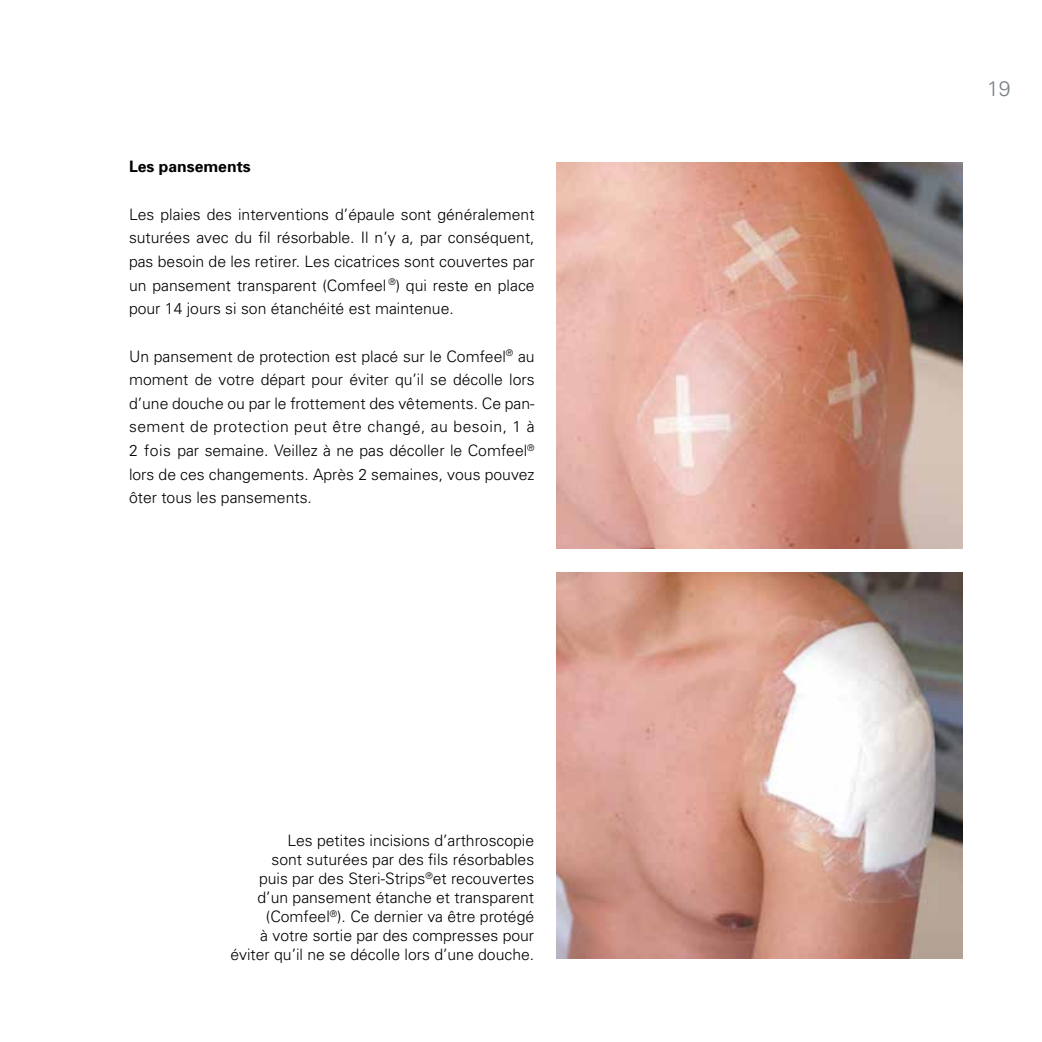
<style>
.page{position:relative;width:1042px;height:1042px;background:#fff}
.page>*{position:absolute;margin:0;border:0;box-sizing:border-box;transform-origin:0 0}
.t1{font:300 21px "Univers";color:#768187}
.t2{font:300 15.75px/23.6px "Univers";color:#000;text-align:justify}
.t3{font:700 15.75px "Univers";color:#000}
</style>
<div class="page">
<img style="left:557px;top:162px;width:405px;height:387px">
<img style="left:557px;top:572px;width:405px;height:387px">
<p class="t3" style="left:129px;top:157px;width:123px">Les pansements</p>
<p class="t2" style="left:129px;top:202px;width:407px">Les plaies des interventions d’épaule sont généralement suturées avec du fil résorbable. Il n’y a, par conséquent, pas besoin de les retirer. Les cicatrices sont couvertes par un pansement transparent (Comfeel <sup>®</sup>) qui reste en place pour 14 jours si son étanchéité est maintenue.</p>
<p class="t2" style="left:129px;top:344px;width:407px">Un pansement de protection est placé sur le Comfeel<sup>®</sup> au moment de votre départ pour éviter qu’il se décolle lors d’une douche ou par le frottement des vêtements. Ce pan&shy;sement de protection peut être changé, au besoin, 1 à 2 fois par semaine. Veillez à ne pas décoller le Comfeel<sup>® </sup>lors de ces changements. Après 2 semaines, vous pouvez ôter tous les pansements.</p>
<p class="t2" style="left:230px;top:831px;width:305px;line-height:18.9px;text-align:right">Les petites incisions d’arthroscopie<br>sont suturées par des fils résorbables<br>puis par des Steri-Strips<sup>®</sup>et recouvertes d’un pansement étanche et transparent (Comfeel<sup>®</sup>). Ce dernier va être protégé<br>à votre sortie par des compresses pour éviter qu’il ne se décolle lors d’une douche.</p>
<h1 class="t1" style="left:987px;top:76px;width:25px">19</h1>
</div>
